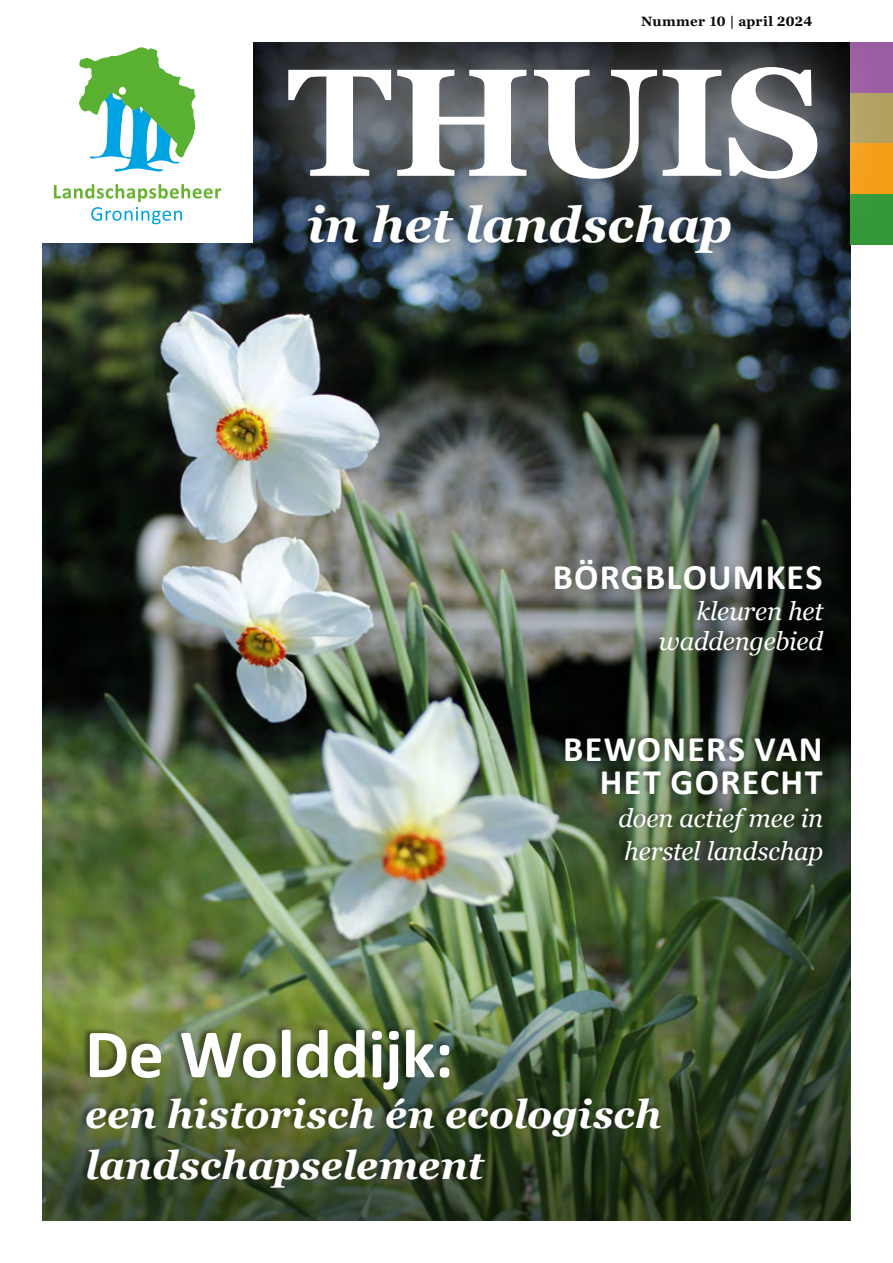
<style>
.page{position:relative;width:893px;height:1263px;background:#fff}
.page>*{position:absolute;margin:0;border:0;box-sizing:border-box;transform-origin:0 0}
.t1{font:700 153px "Georgia Pro";letter-spacing:-.005em;color:#fff}
.t2{font:700 69.75px "Calibri";letter-spacing:-.01em;color:#fff}
.t3{font:italic 700 49.5px "Georgia";letter-spacing:-.005em;color:#fff}
.t4{font:italic 700 39.6px/51.2px "Georgia";color:#fff}
.t5{font:700 36px/33px "Calibri";letter-spacing:.035em;color:#fff;text-align:right}
.t6{font:italic 25.5px/30.6px "Georgia";letter-spacing:-.01em;color:#fff;text-align:right}
.t7{font:700 13.5px "Georgia Pro";letter-spacing:.01em;color:#000}
</style>
<div class="page">
<img style="left:43px;top:342px;width:461px;height:622px">
<img style="left:504px;top:342px;width:346px;height:622px">
<img style="left:43px;top:243px;width:807px;height:99px">
<img style="left:43px;top:964px;width:807px;height:256px">
<svg style="left:54px;top:184px;width:159px;height:40px"></svg>
<svg style="left:79px;top:47px;width:116px;height:125px"></svg>
<div style="left:119px;top:87px;width:7px;height:8px;background:#fff;border-radius:50%"></div>
<div style="left:299px;top:197px;width:441px;height:66px;background:#000;opacity:.27"></div>
<svg style="left:213px;top:42px;width:680px;height:214px;background:#52585b"></svg>
<div style="left:79px;top:1024px;width:583px;height:166px;background:#000;opacity:.41"></div>
<div style="left:559px;top:733px;width:264px;height:134px;background:#000;opacity:.41"></div>
<p class="t7" style="left:641px;top:14px;width:172px">Nummer 10 | april 2024</p>
<h1 class="t1" style="left:287px;top:35px;width:537px">THUIS</h1>
<h3 class="t3" style="left:307px;top:188px;width:427px">in het landschap</h3>
<h3 class="t5" style="left:553px;top:559px;width:271px">BÖRGBLOUMKES</h3>
<p class="t6" style="left:659px;top:594px;width:166px">kleuren het waddengebied</p>
<h3 class="t5" style="left:563px;top:731px;width:261px">BEWONERS VAN<br>HET GORECHT</h3>
<p class="t6" style="left:618px;top:801px;width:206px;line-height:33px;text-align:left">doen actief mee in herstel landschap</p>
<h2 class="t2" style="left:85px;top:1005px;width:370px">De Wolddijk:</h2>
<h3 class="t4" style="left:85px;top:1087px;width:578px">een historisch én ecologisch landschapselement</h3>
</div>
